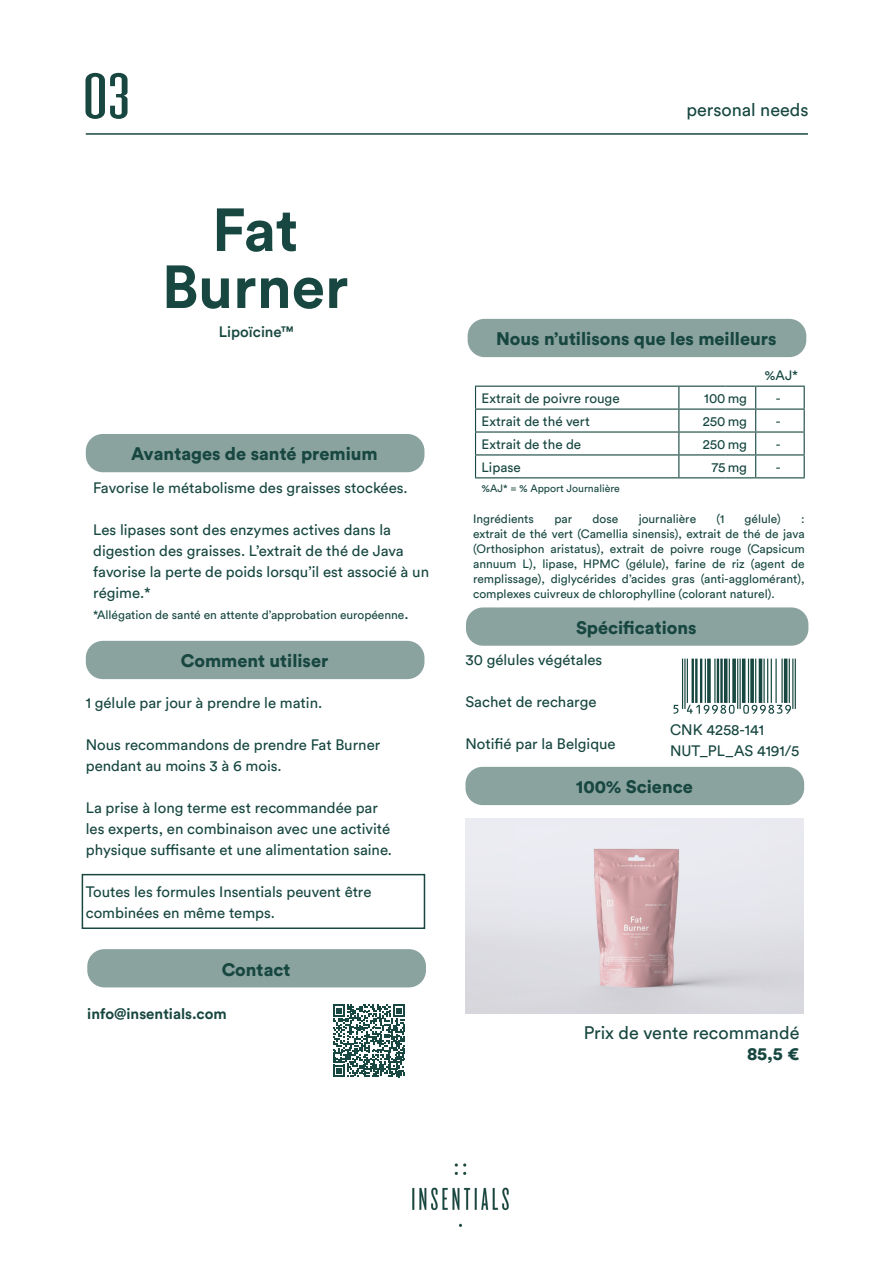
<style>
.page{position:relative;width:893px;height:1263px;background:#fff}
.page>*{position:absolute;margin:0;border:0;box-sizing:border-box;transform-origin:0 0}
.t1{font:67.5px "Knockout HTF26 Junior Flyweight";color:#174740;scale:1.52 1}
.t2{font:700 60px "Circular Std";color:#174740}
.t3{font:900 18px "Circular Std";color:#174740}
.t4{font:18px "Circular Std";color:#174740}
.t5{font:15px/21px "Circular Std";color:#174740}
.t6{font:700 15px "Circular Std";color:#174740}
.t7{font:500 15px "Circular Std";color:#174740}
.t8{font:13.5px "Circular Std";color:#174740}
.t9{font:12px/15px "Circular Std";color:#174740;text-align:justify}
.t10{font:10.5px "Circular Std";color:#174740}
.s1{font-size:15px}
</style>
<div class="page">
<div style="left:468px;top:319px;width:338px;height:38px;background:#8ba39f;border-radius:17px"></div>
<div style="left:466px;top:607px;width:342px;height:39px;background:#8ba39f;border-radius:17px"></div>
<div style="left:87px;top:949px;width:339px;height:38px;background:#8ba39f;border-radius:17px"></div>
<div style="left:86px;top:434px;width:338px;height:38px;background:#8ba39f;border-radius:17px"></div>
<div style="left:86px;top:641px;width:338px;height:38px;background:#8ba39f;border-radius:17px"></div>
<div style="left:465px;top:767px;width:339px;height:38px;background:#8ba39f;border-radius:17px"></div>
<img style="left:412px;top:1163px;width:97px;height:64px">
<hr style="left:86px;top:133px;width:722px;height:2px;background:#174740">
<img style="left:513px;top:827px;width:248px;height:178px">
<svg style="left:674px;top:659px;width:122px;height:55px"></svg>
<div style="left:82px;top:874px;width:343px;height:55px;border:2px solid #174740"></div>
<svg style="left:333px;top:1004px;width:72px;height:73px"></svg>
<svg style="left:678px;top:387px;width:1px;height:90px"></svg>
<hr style="left:475px;top:386px;width:204px;height:1px;background:#174740">
<hr style="left:679px;top:386px;width:47px;height:1px;background:#174740">
<hr style="left:726px;top:386px;width:30px;height:1px;background:#174740">
<hr style="left:756px;top:386px;width:49px;height:1px;background:#174740">
<hr style="left:475px;top:408px;width:204px;height:2px;background:#174740">
<hr style="left:679px;top:408px;width:47px;height:2px;background:#174740">
<hr style="left:726px;top:408px;width:30px;height:2px;background:#174740">
<hr style="left:756px;top:408px;width:49px;height:2px;background:#174740">
<hr style="left:475px;top:431px;width:204px;height:2px;background:#174740">
<hr style="left:679px;top:431px;width:47px;height:2px;background:#174740">
<hr style="left:726px;top:431px;width:30px;height:2px;background:#174740">
<hr style="left:756px;top:431px;width:49px;height:2px;background:#174740">
<hr style="left:475px;top:454px;width:204px;height:1px;background:#174740">
<svg style="left:475px;top:387px;width:1px;height:90px"></svg>
<hr style="left:679px;top:454px;width:47px;height:1px;background:#174740">
<hr style="left:726px;top:454px;width:30px;height:1px;background:#174740">
<hr style="left:756px;top:454px;width:49px;height:1px;background:#174740">
<svg style="left:755px;top:387px;width:1px;height:90px"></svg>
<svg style="left:804px;top:387px;width:1px;height:90px"></svg>
<hr style="left:475px;top:477px;width:204px;height:1px;background:#174740">
<hr style="left:679px;top:477px;width:47px;height:1px;background:#174740">
<hr style="left:726px;top:477px;width:30px;height:1px;background:#174740">
<hr style="left:756px;top:477px;width:49px;height:1px;background:#174740">
<p class="t1" style="left:82px;top:64px;width:33px">03</p>
<p class="t2" style="left:212px;top:191px;width:88px">Fat</p>
<p class="t2" style="left:162px;top:248px;width:188px">Burner</p>
<p class="t7" style="left:219px;top:323px;width:76px">Lipoïcine™</p>
<p class="t3" style="left:131px;top:442px;width:248px">Avantages de santé premium</p>
<p class="t5" style="left:93px;top:477px;width:316px">Favorise le métabolisme des graisses stockées.</p>
<p class="t5" style="left:93px;top:519px;width:337px">Les lipases sont des enzymes actives dans la digestion des graisses. L’extrait de thé de Java favorise la perte de poids lorsqu’il est associé à un régime.*</p>
<p class="t9" style="left:93px;top:607px;width:317px">*Allégation de santé en attente d’approbation européenne<span class="s1">.</span></p>
<p class="t3" style="left:181px;top:649px;width:149px">Comment utiliser</p>
<p class="t5" style="left:86px;top:692px;width:238px">1 gélule par jour à prendre le matin.</p>
<p class="t5" style="left:86px;top:734px;width:296px">Nous recommandons de prendre Fat Burner pendant au moins 3 à 6 mois.</p>
<p class="t5" style="left:86px;top:797px;width:308px">La prise à long terme est recommandée par les experts, en combinaison avec une activité physique suffisante et une alimentation saine.</p>
<p class="t5" style="left:86px;top:881px;width:287px">Toutes les formules Insentials peuvent être combinées en même temps.</p>
<p class="t3" style="left:222px;top:957px;width:70px">Contact</p>
<p class="t6" style="left:87px;top:1004px;width:141px">info@insentials.com</p>
<p class="t4" style="left:686px;top:99px;width:124px">personal needs</p>
<p class="t3" style="left:496px;top:327px;width:282px">Nous n’utilisons que les meilleurs</p>
<p class="t8" style="left:764px;top:367px;width:35px">%AJ*</p>
<p class="t8" style="left:481px;top:390px;width:140px">Extrait de poivre rouge</p>
<p class="t8" style="left:704px;top:390px;width:44px">100 mg</p>
<p class="t8" style="left:776px;top:390px;width:6px">-</p>
<p class="t8" style="left:481px;top:413px;width:110px">Extrait de thé vert</p>
<p class="t8" style="left:703px;top:413px;width:46px">250 mg</p>
<p class="t8" style="left:776px;top:413px;width:6px">-</p>
<p class="t8" style="left:481px;top:436px;width:101px">Extrait de the de</p>
<p class="t8" style="left:703px;top:436px;width:46px">250 mg</p>
<p class="t8" style="left:776px;top:436px;width:6px">-</p>
<p class="t8" style="left:481px;top:459px;width:41px">Lipase</p>
<p class="t8" style="left:712px;top:459px;width:37px">75 mg</p>
<p class="t8" style="left:776px;top:459px;width:6px">-</p>
<p class="t10" style="left:481px;top:482px;width:140px">%AJ* = % Apport Journalière</p>
<p class="t9" style="left:473px;top:511px;width:62px">Ingrédients</p>
<p class="t9" style="left:554px;top:511px;width:19px">par</p>
<p class="t9" style="left:592px;top:511px;width:27px">dose</p>
<p class="t9" style="left:639px;top:511px;width:59px">journalière</p>
<p class="t9" style="left:716px;top:511px;width:9px">(1</p>
<p class="t9" style="left:745px;top:511px;width:38px">gélule)</p>
<p class="t9" style="left:473px;top:511px;width:333px;text-indent:328px">: extrait de thé vert (Camellia sinensis), extrait de thé de java (Orthosiphon aristatus), extrait de poivre rouge (Capsicum annuum L), lipase, HPMC (gélule), farine de riz (agent de remplissage), diglycérides d’acides gras (anti-agglomérant), complexes cuivreux de chlorophylline (colorant naturel).</p>
<p class="t3" style="left:576px;top:615px;width:122px">Spécifications</p>
<p class="t5" style="left:465px;top:649px;width:138px">30 gélules végétales</p>
<p class="t5" style="left:465px;top:691px;width:132px">Sachet de recharge</p>
<p class="t5" style="left:465px;top:733px;width:152px">Notifié par la Belgique</p>
<p class="t5" style="left:670px;top:719px;width:95px">CNK 4258-141</p>
<p class="t5" style="left:670px;top:740px;width:131px">NUT_PL_AS 4191/5</p>
<p class="t3" style="left:576px;top:775px;width:119px">100% Science</p>
<p class="t4" style="left:584px;top:1021px;width:217px">Prix de vente recommandé</p>
<p class="t3" style="left:747px;top:1042px;width:54px">85,5 €</p>
</div>
